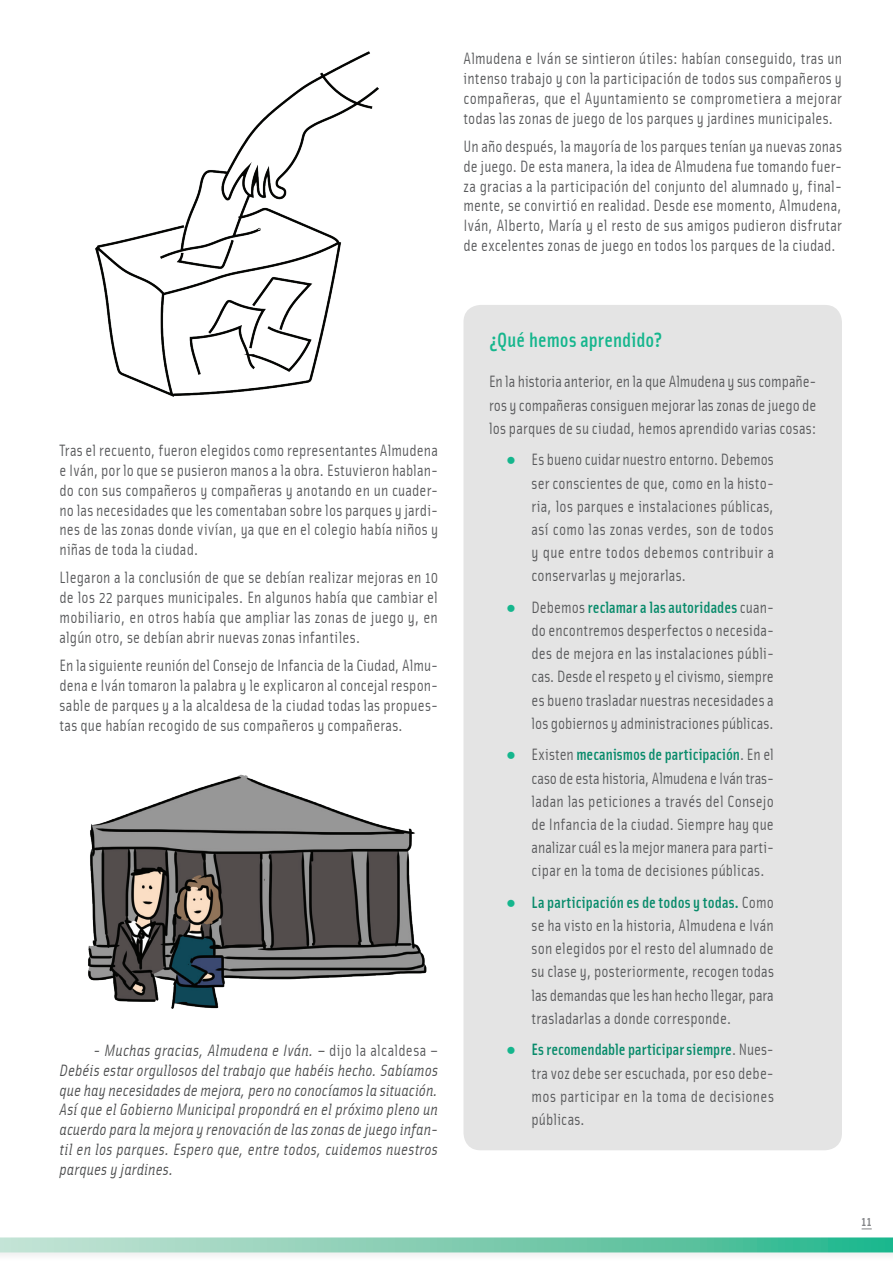
<style>
.page{position:relative;width:893px;height:1263px;background:#fff}
.page>*{position:absolute;margin:0;border:0;box-sizing:border-box;transform-origin:0 0}
.t1{font:500 21px "Solex";letter-spacing:.005em;color:#15b68d}
.t2{font:16.5px/23.1px "Solex";letter-spacing:.01em;color:#57585a;text-align:justify}
.t3{font:italic 16.5px/19.8px "Solex";letter-spacing:.015em;color:#4b4c4d;text-align:justify}
.t4{font:500 13.5px "Solex";color:#808285}
.s1{font-style:normal;color:#57585a}
.s2{font-family:"Courier New";color:#15b68d}
.s3{font-weight:500;color:#088b6b}
</style>
<div class="page">
<div style="left:0;top:1237px;width:893px;height:24px;background:#231f20;opacity:.06"></div>
<svg style="left:0;top:1237px;width:893px;height:15px;background:#80ceb3"></svg>
<img style="left:96px;top:51px;width:282px;height:346px">
<img style="left:88px;top:774px;width:339px;height:235px">
<div style="left:463px;top:305px;width:379px;height:845px;background:#e4e4e4;border-radius:17px"></div>
<p class="t2" style="left:463px;top:48px;width:380px;line-height:19.8px">Almudena e Iván se sintieron útiles: habían conseguido, tras un intenso trabajo y con la participación de todos sus compañeros y compañeras, que el Ayuntamiento se comprometiera a mejorar todas las zonas de juego de los parques y jardines municipales.</p>
<p class="t2" style="left:463px;top:136px;width:380px;line-height:19.8px">Un año después, la mayoría de los parques tenían ya nuevas zonas de juego. De esta manera, la idea de Almudena fue tomando fuer&shy;za gracias a la participación del conjunto del alumnado y, final&shy;mente, se convirtió en realidad. Desde ese momento, Almudena, Iván, Alberto, María y el resto de sus amigos pudieron disfrutar de excelentes zonas de juego en todos los parques de la ciudad.</p>
<p class="t2" style="left:60px;top:440px;width:380px;line-height:19.8px">Tras el recuento, fueron elegidos como representantes Almudena e Iván, por lo que se pusieron manos a la obra. Estuvieron hablan&shy;do con sus compañeros y compañeras y anotando en un cuader&shy;no las necesidades que les comentaban sobre los parques y jardi&shy;nes de las zonas donde vivían, ya que en el colegio había niños y niñas de toda la ciudad.</p>
<p class="t2" style="left:60px;top:567px;width:380px;line-height:19.8px">Llegaron a la conclusión de que se debían realizar mejoras en 10 de los 22 parques municipales. En algunos había que cambiar el mobiliario, en otros había que ampliar las zonas de juego y, en algún otro, se debían abrir nuevas zonas infantiles.</p>
<p class="t2" style="left:60px;top:655px;width:380px;line-height:19.8px">En la siguiente reunión del Consejo de Infancia de la Ciudad, Almu&shy;dena e Iván tomaron la palabra y le explicaron al concejal respon&shy;sable de parques y a la alcaldesa de la ciudad todas las propues&shy;tas que habían recogido de sus compañeros y compañeras.</p>
<p class="t3" style="left:60px;top:1039px;width:380px;text-indent:34px">- Muchas gracias, Almudena e Iván. – <span class="s1">dijo la alcaldesa – </span>Debéis estar orgullosos del trabajo que habéis hecho. Sabíamos que hay necesidades de mejora, pero no conocíamos la situación.<br>Así que el Gobierno Municipal propondrá en el próximo pleno un acuerdo para la mejora y renovación de las zonas de juego infan&shy;til en los parques. Espero que, entre todos, cuidemos nuestros parques y jardines.</p>
<h3 class="t1" style="left:489px;top:326px;width:175px">¿Qué hemos aprendido?</h3>
<p class="t2" style="left:489px;top:369px;width:329px">En la historia anterior, en la que Almudena y sus compañe&shy;ros y compañeras consiguen mejorar las zonas de juego de los parques de su ciudad, hemos aprendido varias cosas:</p>
<p class="t2" style="left:531px;top:447px;width:244px;text-indent:-26px"><span class="s2">●</span> Es bueno cuidar nuestro entorno. Debemos ser conscientes de que, como en la histo&shy;ria, los parques e instalaciones públicas, así como las zonas verdes, son de todos y que entre todos debemos contribuir a conservarlas y mejorarlas.</p>
<p class="t2" style="left:531px;top:595px;width:244px;text-indent:-26px"><span class="s2">●</span> Debemos <span class="s3">reclamar a las autoridades</span> cuan&shy;do encontremos desperfectos o necesida&shy;des de mejora en las instalaciones públi&shy;cas. Desde el respeto y el civismo, siempre es bueno trasladar nuestras necesidades a los gobiernos y administraciones públicas.</p>
<p class="t2" style="left:531px;top:742px;width:244px;text-indent:-26px"><span class="s2">●</span> Existen <span class="s3">mecanismos de participación</span>. En el caso de esta historia, Almudena e Iván tras&shy;ladan las peticiones a través del Consejo de Infancia de la ciudad. Siempre hay que analizar cuál es la mejor manera para parti&shy;cipar en la toma de decisiones públicas.</p>
<p class="t2" style="left:531px;top:890px;width:244px;text-indent:-26px"><span class="s2">●</span> <span class="s3">La participación es de todos y todas.</span> Como se ha visto en la historia, Almudena e Iván son elegidos por el resto del alumnado de su clase y, posteriormente, recogen todas las demandas que les han hecho llegar, para trasladarlas a donde corresponde.</p>
<p class="t2" style="left:531px;top:1037px;width:244px;text-indent:-25px"><span class="s2">●</span> <span class="s3">Es recomendable participar siempre</span>. Nues&shy;tra voz debe ser escuchada, por eso debe&shy;mos participar en la toma de decisiones públicas.</p>
<p class="t4" style="left:862px;top:1212px;width:12px">11</p>
</div>
